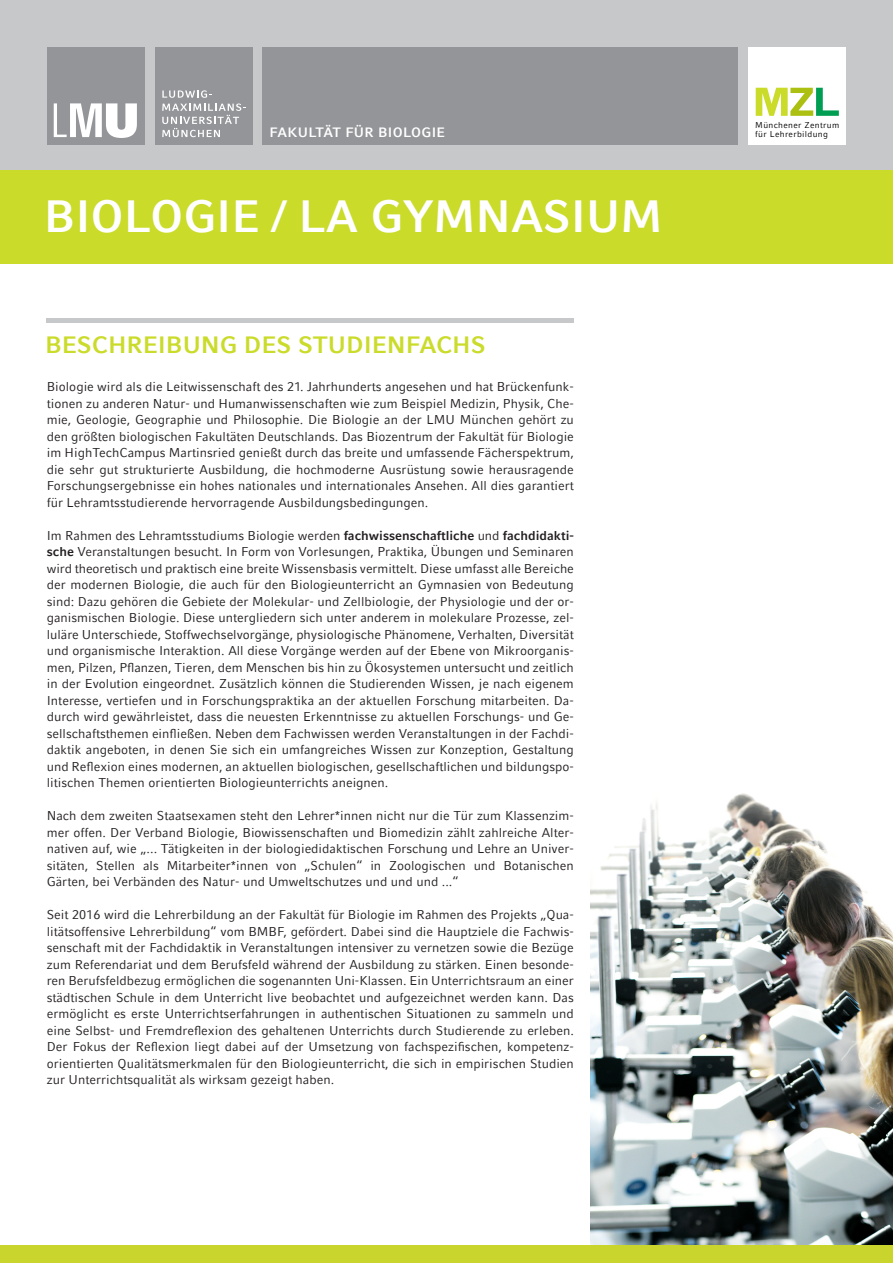
<style>
.page{position:relative;width:893px;height:1263px;background:#fff}
.page>*{position:absolute;margin:0;border:0;box-sizing:border-box;transform-origin:0 0}
.t1{font:700 45px "LMU Compatil Fact";color:#fff}
.t2{font:700 23.55px "LMU Compatil Fact";color:#cadb2a}
.t3{font:700 13.5px "LMU Compatil Fact";letter-spacing:.025em;color:#fff}
.t4{font:12.75px/16.5px "LMU Compatil Fact";color:#231f20;text-align:justify}
.t5{font:8.4px/9.4px "LMU Compatil Fact";letter-spacing:.04em;color:#000}
.s1{font-weight:700}
</style>
<div class="page">
<img style="left:591px;top:793px;width:302px;height:453px">
<div style="left:0;top:0;width:893px;height:176px;background:#c6c8ca"></div>
<div style="left:262px;top:47px;width:476px;height:98px;background:#939598"></div>
<div style="left:47px;top:47px;width:98px;height:98px;background:#939598"></div>
<div style="left:155px;top:47px;width:98px;height:98px;background:#939598"></div>
<svg style="left:54px;top:103px;width:83px;height:35px"></svg>
<svg style="left:162px;top:90px;width:84px;height:47px"></svg>
<div style="left:748px;top:47px;width:98px;height:97px;background:#fff"></div>
<svg style="left:756px;top:88px;width:83px;height:28px"></svg>
<hr style="left:47px;top:318px;width:527px;height:4px;background:#c6c8ca">
<div style="left:0;top:1246px;width:893px;height:17px;background:#c9d42d"></div>
<div style="left:0;top:170px;width:893px;height:94px;background:#cadb2a"></div>
<p class="t3" style="left:269px;top:127px;width:177px">FAKULTÄT FÜR BIOLOGIE</p>
<h1 class="t1" style="left:44px;top:198px;width:620px">BIOLOGIE / LA GYMNASIUM</h1>
<h2 class="t2" style="left:45px;top:336px;width:442px">BESCHREIBUNG DES STUDIENFACHS</h2>
<p class="t4" style="left:47px;top:380px;width:529px">Biologie wird als die Leitwissenschaft des 21. Jahrhunderts angesehen und hat Brückenfunk&shy;tionen zu anderen Natur- und Humanwissenschaften wie zum Beispiel Medizin, Physik, Che&shy;mie, Geologie, Geographie und Philosophie. Die Biologie an der LMU München gehört zu den größten biologischen Fakultäten Deutschlands. Das Biozentrum der Fakultät für Biologie im HighTechCampus Martinsried genießt durch das breite und umfassende Fächerspektrum, die sehr gut strukturierte Ausbildung, die hochmoderne Ausrüstung sowie herausragende Forschungsergebnisse ein hohes nationales und internationales Ansehen. All dies garantiert für Lehramtsstudierende hervorragende Ausbildungsbedingungen.</p>
<p class="t4" style="left:47px;top:528px;width:529px">Im Rahmen des Lehramtsstudiums Biologie werden <span class="s1">fachwissenschaftliche</span> und <span class="s1">fachdidakti&shy;sche</span> Veranstaltungen besucht. In Form von Vorlesungen, Praktika, Übungen und Seminaren wird theoretisch und praktisch eine breite Wissensbasis vermittelt. Diese umfasst alle Bereiche der modernen Biologie, die auch für den Biologieunterricht an Gymnasien von Bedeutung sind: Dazu gehören die Gebiete der Molekular- und Zellbiologie, der Physiologie und der or&shy;ganismischen Biologie. Diese untergliedern sich unter anderem in molekulare Prozesse, zel&shy;luläre Unterschiede, Stoffwechselvorgänge, physiologische Phänomene, Verhalten, Diversität und organismische Interaktion. All diese Vorgänge werden auf der Ebene von Mikroorganis&shy;men, Pilzen, Pflanzen, Tieren, dem Menschen bis hin zu Ökosystemen untersucht und zeitlich in der Evolution eingeordnet. Zusätzlich können die Studierenden Wissen, je nach eigenem Interesse, vertiefen und in Forschungspraktika an der aktuellen Forschung mitarbeiten. Da&shy;durch wird gewährleistet, dass die neuesten Erkenntnisse zu aktuellen Forschungs- und Ge&shy;sellschaftsthemen einfließen. Neben dem Fachwissen werden Veranstaltungen in der Fachdi&shy;daktik angeboten, in denen Sie sich ein umfangreiches Wissen zur Konzeption, Gestaltung und Reflexion eines modernen, an aktuellen biologischen, gesellschaftlichen und bildungspo&shy;litischen Themen orientierten Biologieunterrichts aneignen.</p>
<p class="t4" style="left:47px;top:809px;width:529px">Nach dem zweiten Staatsexamen steht den Lehrer*innen nicht nur die Tür zum Klassenzim&shy;mer offen. Der Verband Biologie, Biowissenschaften und Biomedizin zählt zahlreiche Alter&shy;nativen auf, wie „... Tätigkeiten in der biologiedidaktischen Forschung und Lehre an Univer&shy;sitäten, Stellen als Mitarbeiter*innen von „Schulen“ in Zoologischen und Botanischen Gärten, bei Verbänden des Natur- und Umweltschutzes und und und ...“</p>
<p class="t4" style="left:47px;top:908px;width:529px">Seit 2016 wird die Lehrerbildung an der Fakultät für Biologie im Rahmen des Projekts „Qua&shy;litätsoffensive Lehrerbildung“ vom BMBF, gefördert. Dabei sind die Hauptziele die Fachwis&shy;senschaft mit der Fachdidaktik in Veranstaltungen intensiver zu vernetzen sowie die Bezüge zum Referendariat und dem Berufsfeld während der Ausbildung zu stärken. Einen besonde&shy;ren Berufsfeldbezug ermöglichen die sogenannten Uni-Klassen. Ein Unterrichtsraum an einer städtischen Schule in dem Unterricht live beobachtet und aufgezeichnet werden kann. Das ermöglicht es erste Unterrichtserfahrungen in authentischen Situationen zu sammeln und eine Selbst- und Fremdreflexion des gehaltenen Unterrichts durch Studierende zu erleben.<br>Der Fokus der Reflexion liegt dabei auf der Umsetzung von fachspezifischen, kompetenz&shy;orientierten Qualitätsmerkmalen für den Biologieunterricht, die sich in empirischen Studien zur Unterrichtsqualität als wirksam gezeigt haben.</p>
<p class="t5" style="left:755px;top:121px;width:86px">Münchener Zentrum für Lehrerbildung</p>
</div>
